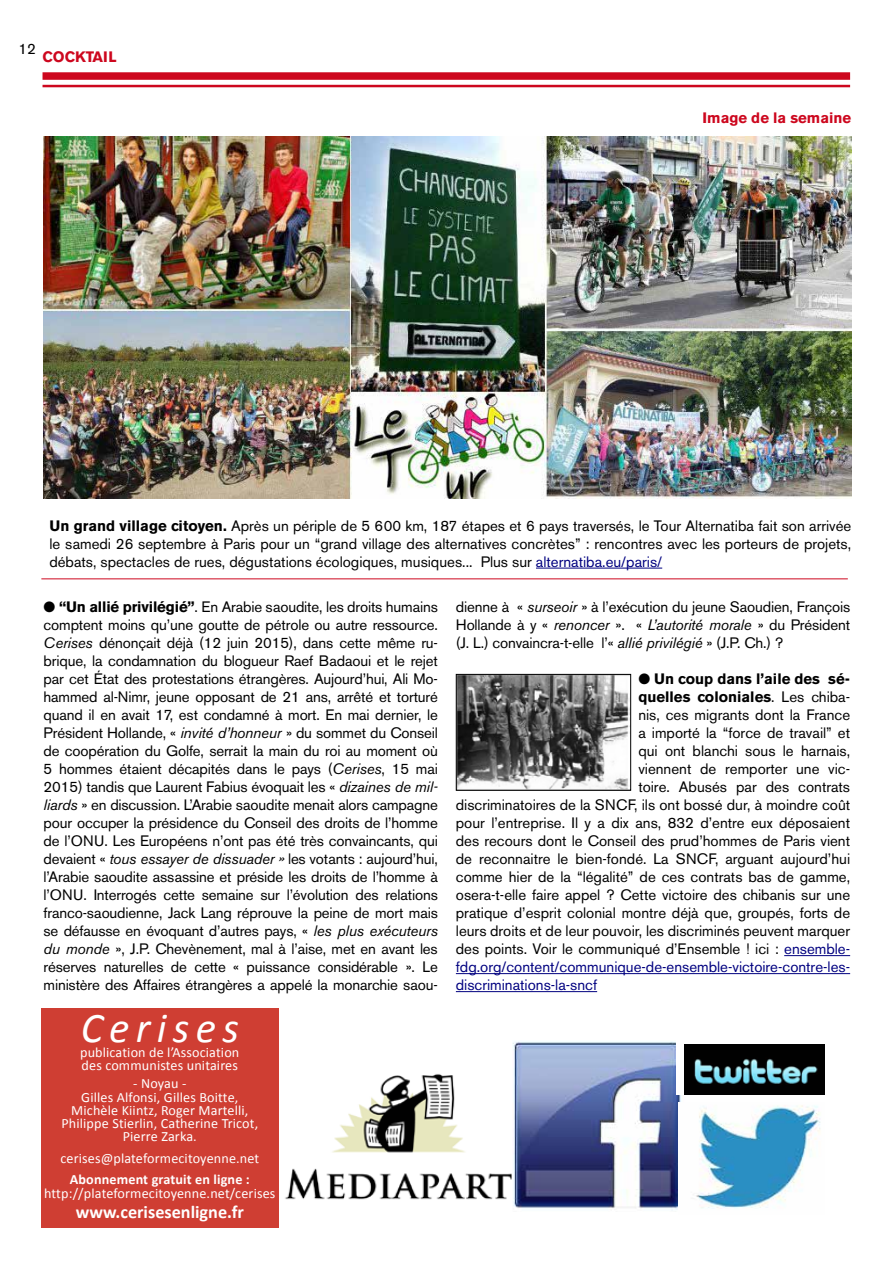
<style>
.page{position:relative;width:893px;height:1263px;background:#fff}
.page>*{position:absolute;margin:0;border:0;box-sizing:border-box;transform-origin:0 0}
.t1{font:italic 42.45px "Calibri";color:#fff}
.t2{font:700 18.15px "Calibri";color:#fff}
.t3{font:15px/18px "Akzidenz Grotesk BE";color:#000;text-align:justify}
.t4{font:15px "Akzidenz Grotesk BE";color:#000080}
.t5{font:700 15px "Akzidenz Grotesk BE";color:#000}
.t6{font:700 15px "Akzidenz Grotesk BE";color:#cd071e}
.t7{font:14.1px/13.2px "Calibri";letter-spacing:.01em;color:#fff}
.t8{font:700 14.1px "Calibri";color:#fff}
.s1{font-weight:700}
.s2{color:#000080}
.s3{font-style:italic}
.s4{font-weight:400}
</style>
<div class="page">
<div style="left:43px;top:72px;width:807px;height:8px;background:#cd071e"></div>
<hr style="left:43px;top:85px;width:807px;height:2px;background:#cd071e">
<img style="left:285px;top:1074px;width:227px;height:126px">
<img style="left:513px;top:1041px;width:168px;height:170px">
<img style="left:678px;top:1103px;width:143px;height:108px">
<div style="left:676px;top:1039px;width:149px;height:56px;background:#fff"></div>
<img style="left:685px;top:1044px;width:140px;height:51px">
<div style="left:41px;top:1008px;width:238px;height:219px;background:#cf3e33"></div>
<hr style="left:41px;top:578px;width:807px;height:1px;background:#cd071e">
<hr style="left:784px;top:955px;width:66px;height:1px;background:#000080">
<hr style="left:456px;top:973px;width:394px;height:1px;background:#000080">
<hr style="left:456px;top:991px;width:141px;height:1px;background:#000080">
<img style="left:44px;top:137px;width:807px;height:362px">
<hr style="left:536px;top:568px;width:126px;height:1px;background:#000080">
<img style="left:458px;top:676px;width:171px;height:113px">
<div style="left:456px;top:674px;width:175px;height:117px;border:1px solid #000"></div>
<p class="t3" style="left:18px;top:40px;width:19px">12</p>
<p class="t6" style="left:43px;top:48px;width:76px">COCKTAIL</p>
<p class="t6" style="left:702px;top:109px;width:150px">Image de la semaine</p>
<p class="t3" style="left:49px;top:516px;width:803px"><span class="s1">Un grand village citoyen.</span> Après un périple de 5 600 km, 187 étapes et 6 pays traversés, le Tour Alternatiba fait son arrivée le samedi 26 septembre à Paris pour un “grand village des alternatives concrètes” : rencontres avec les porteurs de projets, débats, spectacles de rues, dégustations écologiques, musiques... Plus sur <span class="s2">alternatiba.eu/paris/</span></p>
<p class="t3" style="left:44px;top:598px;width:396px">● <span class="s1">“Un allié privilégié”</span>. En Arabie saoudite, les droits humains comptent moins qu’une goutte de pétrole ou autre ressource.<br><span class="s3">Cerises</span> dénonçait déjà (12 juin 2015), dans cette même ru&shy;brique, la condamnation du blogueur Raef Badaoui et le rejet par cet État des protestations étrangères. Aujourd’hui, Ali Mo&shy;hammed al-Nimr, jeune opposant de 21 ans, arrêté et torturé quand il en avait 17, est condamné à mort. En mai dernier, le Président Hollande, « <span class="s3">invité d’honneur</span> » du sommet du Conseil de coopération du Golfe, serrait la main du roi au moment où 5 hommes étaient décapités dans le pays (<span class="s3">Cerises</span>, 15 mai 2015) tandis que Laurent Fabius évoquait les « <span class="s3">dizaines de mil&shy;liards</span> » en discussion. L’Arabie saoudite menait alors campagne pour occuper la présidence du Conseil des droits de l’homme de l’ONU. Les Européens n’ont pas été très convaincants, qui devaient « <span class="s3">tous essayer de dissuader »</span> les votants : aujourd’hui, l’Arabie saoudite assassine et préside les droits de l’homme à l’ONU. Interrogés cette semaine sur l’évolution des relations franco-saoudienne, Jack Lang réprouve la peine de mort mais se défausse en évoquant d’autres pays, « <span class="s3">les plus exécuteurs du monde</span> », J.P. Chevènement, mal à l’aise, met en avant les réserves naturelles de cette « puissance considérable ». Le ministère des Affaires étrangères a appelé la monarchie saou-</p>
<p class="t3" style="left:456px;top:598px;width:396px">dienne à « <span class="s3">surseoir</span> » à l’exécution du jeune Saoudien, François Hollande à y « <span class="s3">renoncer</span> ». « <span class="s3">L’autorité morale</span> » du Président (J. L.) convaincra-t-elle l’« <span class="s3">allié privilégié</span> » (J.P. Ch.) ?</p>
<p class="t5" style="left:638px;top:670px;width:213px">● Un coup dans l’aile des sé-</p>
<p class="t5" style="left:638px;top:688px;width:213px">quelles coloniales<span class="s4">. Les chiba-</span></p>
<p class="t3" style="left:638px;top:706px;width:213px">nis, ces migrants dont la France</p>
<p class="t3" style="left:638px;top:724px;width:213px">a importé la “force de travail” et</p>
<p class="t3" style="left:638px;top:742px;width:213px">qui ont blanchi sous le harnais,</p>
<p class="t3" style="left:638px;top:760px;width:213px">viennent de remporter une vic-</p>
<p class="t3" style="left:638px;top:778px;width:213px">toire. Abusés par des contrats</p>
<p class="t3" style="left:456px;top:796px;width:396px">discriminatoires de la SNCF, ils ont bossé dur, à moindre coût</p>
<p class="t3" style="left:456px;top:814px;width:396px">pour l’entreprise. Il y a dix ans, 832 d’entre eux déposaient</p>
<p class="t3" style="left:456px;top:832px;width:396px">des recours dont le Conseil des prud’hommes de Paris vient</p>
<p class="t3" style="left:456px;top:850px;width:396px">de reconnaitre le bien-fondé. La SNCF, arguant aujourd’hui</p>
<p class="t3" style="left:456px;top:868px;width:396px">comme hier de la “légalité” de ces contrats bas de gamme,</p>
<p class="t3" style="left:456px;top:886px;width:396px">osera-t-elle faire appel ? Cette victoire des chibanis sur une</p>
<p class="t3" style="left:456px;top:904px;width:396px">pratique d’esprit colonial montre déjà que, groupés, forts de</p>
<p class="t3" style="left:456px;top:922px;width:396px">leurs droits et de leur pouvoir, les discriminés peuvent marquer</p>
<p class="t3" style="left:456px;top:940px;width:396px">des points. Voir le communiqué d’Ensemble ! ici : <span class="s2">ensemble-</span></p>
<p class="t4" style="left:456px;top:958px;width:396px">fdg.org/content/communique-de-ensemble-victoire-contre-les-</p>
<p class="t4" style="left:456px;top:976px;width:143px">discriminations-la-sncf</p>
<h1 class="t1" style="left:81px;top:999px;width:160px">!"#$%"%</h1>
<p class="t7" style="left:80px;top:1046px;width:164px">!"#$%&amp;'(%)*+,-+$./00)&amp;%'(%)*+ ,-0+&amp;)11"*%0(-0+"*%('%2-0</p>
<p class="t7" style="left:61px;top:1077px;width:202px;text-align:center">3+4)5'"+3++<br>6%$$-0+/$7)*0%8+6%$$-0+9)%((-8+ :%&amp;;&lt;$-+=%%*(&gt;8+?)@-2+:'2(-$$%8+<br>A;%$%!!-+B(%-2$%*8+C'(;-2%*-+D2%&amp;)(8+<br>A%-22-+E'2F'GH+</p>
<p class="t7" style="left:60px;top:1152px;width:201px">&amp;-2%0-0I!$'(-7)21-&amp;%()5-**-G*-(</p>
<p class="t8" style="left:70px;top:1171px;width:185px">#A%**-.-*0+&gt;1(0/'0+-*+8'&gt;*-+B+</p>
<p class="t7" style="left:44px;top:1186px;width:233px">;((!JKK!$'(-7)21-&amp;%()5-**-G*-(K&amp;-2%0-0</p>
<p class="t2" style="left:76px;top:1200px;width:170px">!!!"#$%&amp;'$'$()&amp;*($"+%</p>
</div>
